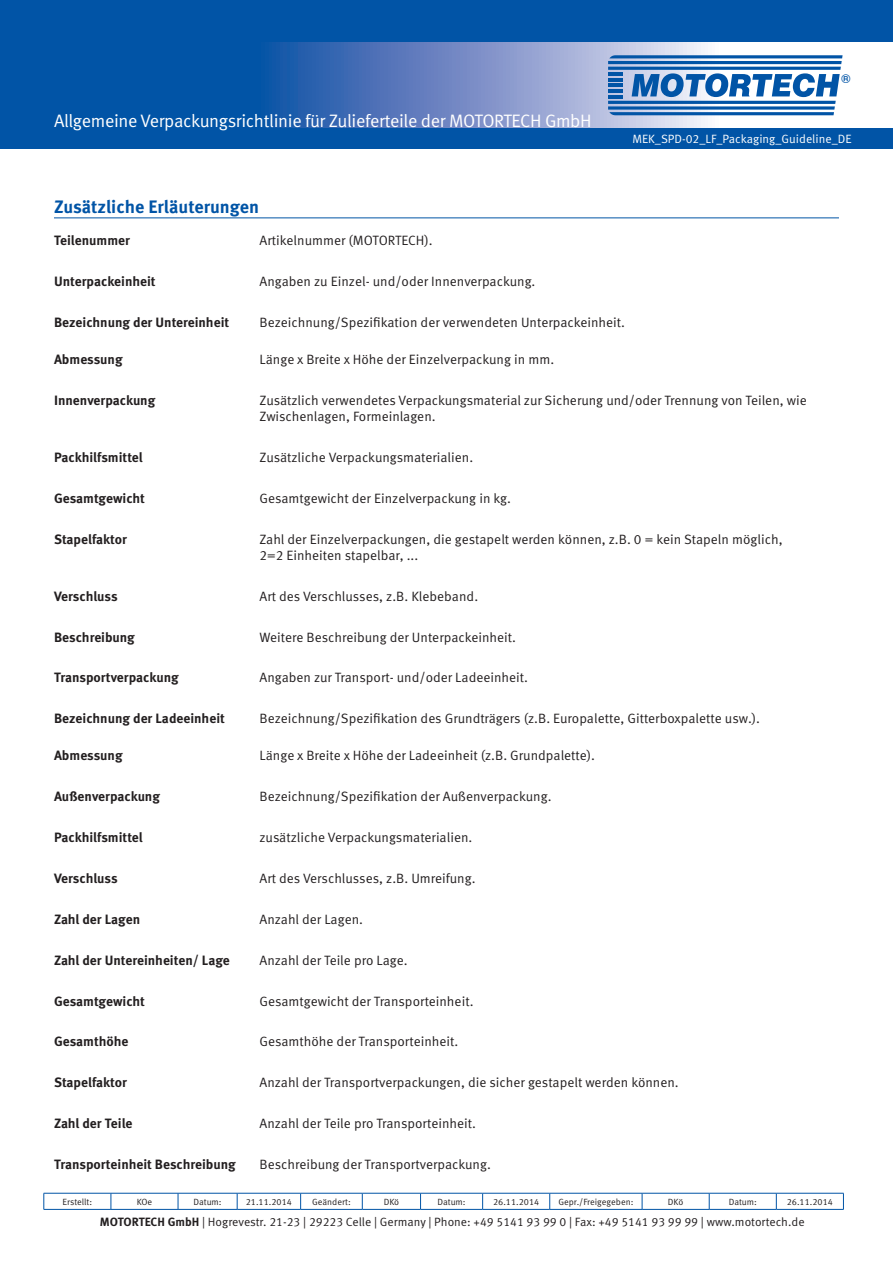
<style>
.page{position:relative;width:893px;height:1263px;background:#fff}
.page>*{position:absolute;margin:0;border:0;box-sizing:border-box;transform-origin:0 0}
.t1{font:18px "Meta Pro Norm";letter-spacing:-.02em;color:#fff}
.t2{font:700 18px "Meta Pro";color:#0154a6}
.t3{font:13.5px/16.2px "Meta Pro Norm";color:#231f20}
.t4{font:700 13.5px "Meta Pro";color:#231f20}
.t5{font:700 12.9px "Eurostile";color:#0154a6}
.t6{font:12px "Meta Pro Norm";color:#231f20}
.t7{font:12px "Meta Pro Norm";color:#fff}
.t8{font:9px "Meta Pro Norm";color:#231f20}
.s1{font-family:"Meta Pro";font-weight:700}
</style>
<div class="page">
<div style="left:0;top:0;width:893px;height:149px;background:#0154a6"></div>
<svg style="left:269px;top:43px;width:624px;height:85px;background:#869dce"></svg>
<svg style="left:44px;top:1193px;width:800px;height:16px"></svg>
<hr style="left:44px;top:1209px;width:67px;height:1px;background:#0154a6">
<hr style="left:111px;top:1209px;width:67px;height:1px;background:#0154a6">
<hr style="left:178px;top:1209px;width:59px;height:1px;background:#0154a6">
<hr style="left:237px;top:1209px;width:64px;height:1px;background:#0154a6">
<hr style="left:301px;top:1209px;width:61px;height:1px;background:#0154a6">
<hr style="left:362px;top:1209px;width:59px;height:1px;background:#0154a6">
<hr style="left:421px;top:1209px;width:62px;height:1px;background:#0154a6">
<hr style="left:483px;top:1209px;width:67px;height:1px;background:#0154a6">
<hr style="left:550px;top:1209px;width:92px;height:1px;background:#0154a6">
<hr style="left:642px;top:1209px;width:67px;height:1px;background:#0154a6">
<hr style="left:709px;top:1209px;width:67px;height:1px;background:#0154a6">
<hr style="left:776px;top:1209px;width:68px;height:1px;background:#0154a6">
<hr style="left:608px;top:67px;width:233px;height:3px;background:#0154a6">
<svg style="left:608px;top:42px;width:255px;height:23px"></svg>
<hr style="left:608px;top:72px;width:15px;height:3px;background:#0154a6">
<svg style="left:608px;top:73px;width:232px;height:42px"></svg>
<hr style="left:54px;top:218px;width:785px;height:1px;background:#0154a6">
<h1 class="t1" style="left:54px;top:108px;width:539px">Allgemeine Verpackungsrichtlinie für Zulieferteile der MOTORTECH GmbH</h1>
<p class="t5" style="left:841px;top:71px;width:11px">®</p>
<p class="t7" style="left:632px;top:129px;width:221px">MEK_SPD-02_LF_Packaging_Guideline_DE</p>
<h1 class="t2" style="left:54px;top:193px;width:206px">Zusätzliche Erläuterungen</h1>
<p class="t4" style="left:54px;top:230px;width:78px">Teilenummer</p>
<p class="t3" style="left:259px;top:232px;width:175px">Artikelnummer (MOTORTECH).</p>
<p class="t4" style="left:54px;top:271px;width:103px">Unterpackeinheit</p>
<p class="t3" style="left:259px;top:272px;width:277px">Angaben zu Einzel- und/oder Innenverpackung.</p>
<p class="t4" style="left:54px;top:312px;width:177px">Bezeichnung der Untereinheit</p>
<p class="t3" style="left:259px;top:313px;width:367px">Bezeichnung/Spezifikation der verwendeten Unterpackeinheit.</p>
<p class="t4" style="left:54px;top:348px;width:70px">Abmessung</p>
<p class="t3" style="left:259px;top:350px;width:296px">Länge x Breite x Höhe der Einzelverpackung in mm.</p>
<p class="t4" style="left:54px;top:389px;width:103px">Innenverpackung</p>
<p class="t3" style="left:259px;top:391px;width:549px">Zusätzlich verwendetes Verpackungsmaterial zur Sicherung und/oder Trennung von Teilen, wie<br>Zwischenlagen, Formeinlagen.</p>
<p class="t4" style="left:54px;top:446px;width:90px">Packhilfsmittel</p>
<p class="t3" style="left:259px;top:448px;width:215px">Zusätzliche Verpackungsmaterialien.</p>
<p class="t4" style="left:54px;top:487px;width:93px">Gesamtgewicht</p>
<p class="t3" style="left:259px;top:489px;width:253px">Gesamtgewicht der Einzelverpackung in kg.</p>
<p class="t4" style="left:54px;top:528px;width:74px">Stapelfaktor</p>
<p class="t3" style="left:259px;top:530px;width:525px">Zahl der Einzelverpackungen, die gestapelt werden können, z.B. 0 = kein Stapeln möglich,<br>2=2 Einheiten stapelbar, ...</p>
<p class="t4" style="left:54px;top:585px;width:65px">Verschluss</p>
<p class="t3" style="left:259px;top:587px;width:220px">Art des Verschlusses, z.B. Klebeband.</p>
<p class="t4" style="left:54px;top:626px;width:82px">Beschreibung</p>
<p class="t3" style="left:259px;top:628px;width:258px">Weitere Beschreibung der Unterpackeinheit.</p>
<p class="t4" style="left:54px;top:667px;width:126px">Transportverpackung</p>
<p class="t3" style="left:259px;top:669px;width:270px">Angaben zur Transport- und/oder Ladeeinheit.</p>
<p class="t4" style="left:54px;top:708px;width:172px">Bezeichnung der Ladeeinheit</p>
<p class="t3" style="left:259px;top:710px;width:502px">Bezeichnung/Spezifikation des Grundträgers (z.B. Europalette, Gitterboxpalette usw.).</p>
<p class="t4" style="left:54px;top:745px;width:70px">Abmessung</p>
<p class="t3" style="left:259px;top:746px;width:337px">Länge x Breite x Höhe der Ladeeinheit (z.B. Grundpalette).</p>
<p class="t4" style="left:54px;top:786px;width:108px">Außenverpackung</p>
<p class="t3" style="left:259px;top:787px;width:294px">Bezeichnung/Spezifikation der Außenverpackung.</p>
<p class="t4" style="left:54px;top:827px;width:90px">Packhilfsmittel</p>
<p class="t3" style="left:259px;top:828px;width:214px">zusätzliche Verpackungsmaterialien.</p>
<p class="t4" style="left:54px;top:867px;width:65px">Verschluss</p>
<p class="t3" style="left:259px;top:869px;width:218px">Art des Verschlusses, z.B. Umreifung.</p>
<p class="t4" style="left:54px;top:908px;width:88px">Zahl der Lagen</p>
<p class="t3" style="left:259px;top:910px;width:105px">Anzahl der Lagen.</p>
<p class="t4" style="left:54px;top:949px;width:177px">Zahl der Untereinheiten/ Lage</p>
<p class="t3" style="left:259px;top:951px;width:150px">Anzahl der Teile pro Lage.</p>
<p class="t4" style="left:54px;top:990px;width:93px">Gesamtgewicht</p>
<p class="t3" style="left:259px;top:992px;width:216px">Gesamtgewicht der Transporteinheit.</p>
<p class="t4" style="left:54px;top:1031px;width:76px">Gesamthöhe</p>
<p class="t3" style="left:259px;top:1033px;width:200px">Gesamthöhe der Transporteinheit.</p>
<p class="t4" style="left:54px;top:1072px;width:74px">Stapelfaktor</p>
<p class="t3" style="left:259px;top:1074px;width:421px">Anzahl der Transportverpackungen, die sicher gestapelt werden können.</p>
<p class="t4" style="left:54px;top:1113px;width:80px">Zahl der Teile</p>
<p class="t3" style="left:259px;top:1114px;width:218px">Anzahl der Teile pro Transporteinheit.</p>
<p class="t4" style="left:54px;top:1154px;width:183px">Transporteinheit Beschreibung</p>
<p class="t3" style="left:259px;top:1155px;width:233px">Beschreibung der Transportverpackung.</p>
<p class="t8" style="left:62px;top:1195px;width:31px">Erstellt:</p>
<p class="t8" style="left:137px;top:1195px;width:17px">KOe</p>
<p class="t8" style="left:194px;top:1195px;width:30px">Datum:</p>
<p class="t8" style="left:246px;top:1195px;width:48px">21.11.2014</p>
<p class="t8" style="left:312px;top:1195px;width:40px">Geändert:</p>
<p class="t8" style="left:384px;top:1195px;width:17px">DKö</p>
<p class="t8" style="left:437px;top:1195px;width:30px">Datum:</p>
<p class="t8" style="left:493px;top:1195px;width:48px">26.11.2014</p>
<p class="t8" style="left:558px;top:1195px;width:77px">Gepr./Freigegeben:</p>
<p class="t8" style="left:668px;top:1195px;width:17px">DKö</p>
<p class="t8" style="left:729px;top:1195px;width:30px">Datum:</p>
<p class="t8" style="left:787px;top:1195px;width:48px">26.11.2014</p>
<p class="t6" style="left:100px;top:1213px;width:706px"><span class="s1">MOTORTECH GmbH</span> | Hogrevestr. 21-23 | 29223 Celle | Germany | Phone: +49 5141 93 99 0 | Fax: +49 5141 93 99 99 | www.motortech.de</p>
</div>
